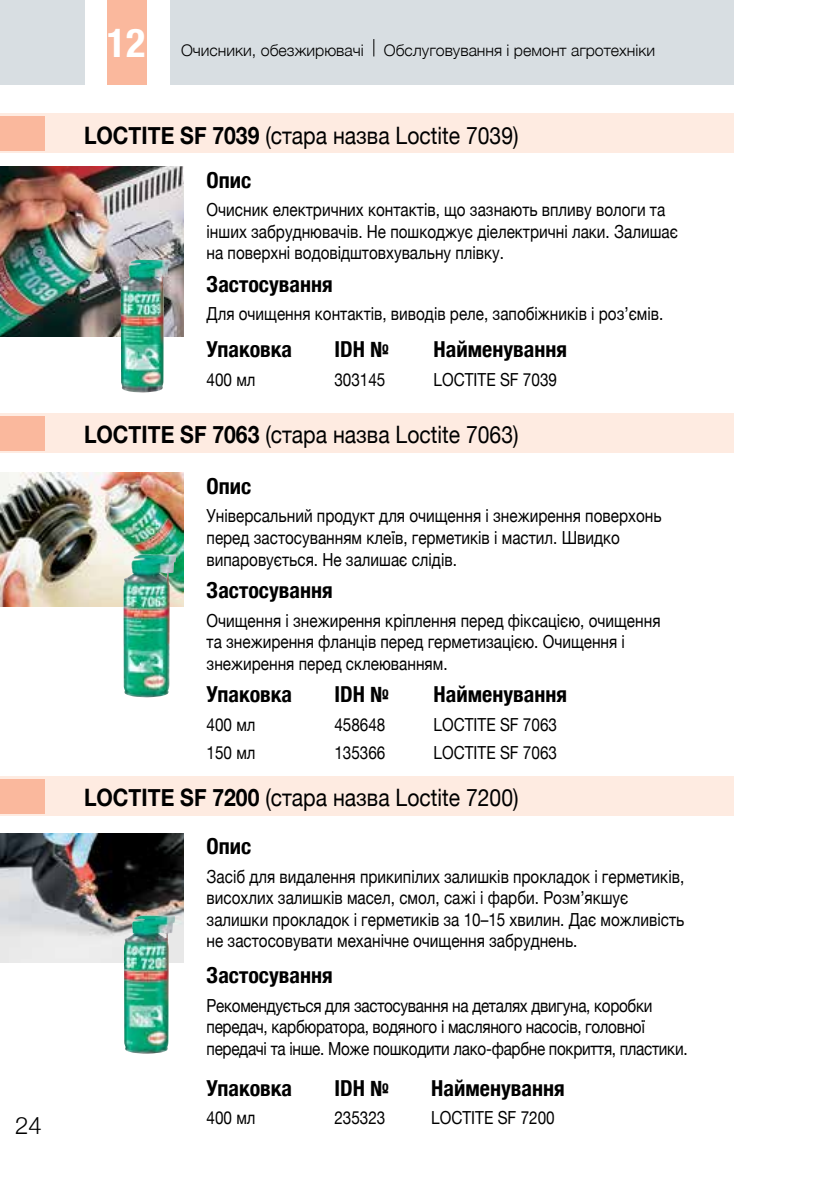
<style>
.page{position:relative;width:840px;height:1191px;background:#fff}
.page>*{position:absolute;margin:0;border:0;box-sizing:border-box;transform-origin:0 0}
.t1{font:700 condensed 40px "Helvetica Neue";color:#fff}
.t2{font:24px "Helvetica Neue";color:#000;scale:.88 1}
.t3{font:300 24px "Helvetica Neue";color:#000}
.t4{font:700 condensed 22px "Helvetica Neue";color:#000}
.t5{font:18px/21.6px "Helvetica Neue";color:#000;scale:.85 1}
.t6{font:18px/21.6px "Helvetica Neue";letter-spacing:-.02em;color:#000;scale:.85 1}
.t7{font:300 16px "Helvetica Neue";color:#000}
.s1{font-weight:700}
</style>
<div class="page">
<div style="left:0;top:113px;width:732px;height:40px;background:#feebe1"></div>
<div style="left:0;top:413px;width:732px;height:40px;background:#feebe1"></div>
<div style="left:0;top:116px;width:44px;height:34px;background:#fab89d"></div>
<div style="left:0;top:416px;width:44px;height:34px;background:#fab89d"></div>
<img style="left:0;top:167px;width:184px;height:169px">
<img style="left:121px;top:259px;width:49px;height:133px">
<img style="left:0;top:473px;width:184px;height:133px">
<img style="left:123px;top:554px;width:53px;height:143px">
<div style="left:0;top:776px;width:732px;height:40px;background:#feebe1"></div>
<div style="left:0;top:779px;width:44px;height:34px;background:#fab89d"></div>
<img style="left:0;top:833px;width:184px;height:129px">
<img style="left:124px;top:915px;width:51px;height:138px">
<div style="left:170px;top:0;width:562px;height:84px;background:#d8dee2"></div>
<div style="left:0;top:0;width:84px;height:84px;background:#d8dee2"></div>
<div style="left:107px;top:0;width:40px;height:84px;background:#fab89d"></div>
<svg style="left:373px;top:39px;width:1px;height:17px"></svg>
<h2 class="t3" style="left:15px;top:1106px;width:28px">24</h2>
<h1 class="t1" style="left:107px;top:10px;width:40px">12</h1>
<p class="t7" style="left:181px;top:37px;width:475px">Очисники, обезжирювачі Обслуговування і ремонт агротехніки</p>
<h2 class="t2" style="left:84px;top:118px;width:495px"><span class="s1">LOCTITE SF 7039</span> (стара назва Loctite 7039)</h2>
<p class="t4" style="left:206px;top:162px;width:46px">Опис</p>
<p class="t5" style="left:206px;top:200px;width:555px">Очисник електричних контактів, що зазнають впливу вологи та інших забруднювачів. Не пошкоджує діелектричні лаки. Залишає на поверхні водовідштовхувальну плівку.</p>
<p class="t4" style="left:206px;top:266px;width:128px">Застосування</p>
<p class="t5" style="left:206px;top:304px;width:538px">Для очищення контактів, виводів реле, запобіжників і роз’ємів.</p>
<p class="t4" style="left:206px;top:331px;width:87px">Упаковка</p>
<p class="t4" style="left:334px;top:331px;width:56px">IDH №</p>
<p class="t5" style="left:206px;top:369px;width:59px">400 мл</p>
<p class="t5" style="left:334px;top:369px;width:62px">303145</p>
<p class="t4" style="left:433px;top:331px;width:135px">Найменування</p>
<p class="t5" style="left:433px;top:369px;width:147px">LOCTITE SF 7039</p>
<h2 class="t2" style="left:84px;top:417px;width:495px"><span class="s1">LOCTITE SF 7063</span> (стара назва Loctite 7063)</h2>
<p class="t4" style="left:206px;top:468px;width:46px">Опис</p>
<p class="t5" style="left:206px;top:506px;width:536px">Універсальний продукт для очищення і знежирення поверхонь перед застосуванням клеїв, герметиків і мастил. Швидко випаровується. Не залишає слідів.</p>
<p class="t4" style="left:206px;top:572px;width:128px">Застосування</p>
<p class="t5" style="left:206px;top:610px;width:535px">Очищення і знежирення кріплення перед фіксацією, очищення та знежирення фланців перед герметизацією. Очищення і знежирення перед склеюванням.</p>
<p class="t4" style="left:433px;top:676px;width:135px">Найменування</p>
<p class="t4" style="left:206px;top:676px;width:87px">Упаковка</p>
<p class="t4" style="left:334px;top:676px;width:56px">IDH №</p>
<p class="t5" style="left:206px;top:711px;width:59px;line-height:28.4px">400 мл<br>150 мл</p>
<p class="t5" style="left:334px;top:711px;width:62px;line-height:28.4px">458648<br>135366</p>
<p class="t5" style="left:433px;top:714px;width:147px">LOCTITE SF 7063</p>
<p class="t5" style="left:433px;top:743px;width:147px">LOCTITE SF 7063</p>
<h2 class="t2" style="left:84px;top:780px;width:495px"><span class="s1">LOCTITE SF 7200</span> (стара назва Loctite 7200)</h2>
<p class="t4" style="left:206px;top:828px;width:46px">Опис</p>
<p class="t5" style="left:206px;top:866px;width:563px">Засіб для видалення прикипілих залишків прокладок і герметиків, висохлих залишків масел, смол, сажі і фарби. Розм’якшує залишки прокладок і герметиків за 10–15 хвилин. Дає можливість не застосовувати механічне очищення забруднень.</p>
<p class="t4" style="left:206px;top:957px;width:128px">Застосування</p>
<p class="t6" style="left:206px;top:995px;width:567px">Рекомендується для застосування на деталях двигуна, коробки передач, карбюратора, водяного і масляного насосів, головної передачі та інше. Може пошкодити лако-фарбне покриття, пластики.</p>
<p class="t4" style="left:206px;top:1069px;width:87px">Упаковка</p>
<p class="t4" style="left:334px;top:1069px;width:56px">IDH №</p>
<p class="t5" style="left:206px;top:1108px;width:59px">400 мл</p>
<p class="t5" style="left:334px;top:1108px;width:62px">235323</p>
<p class="t4" style="left:431px;top:1069px;width:135px">Найменування</p>
<p class="t5" style="left:431px;top:1108px;width:147px">LOCTITE SF 7200</p>
</div>
